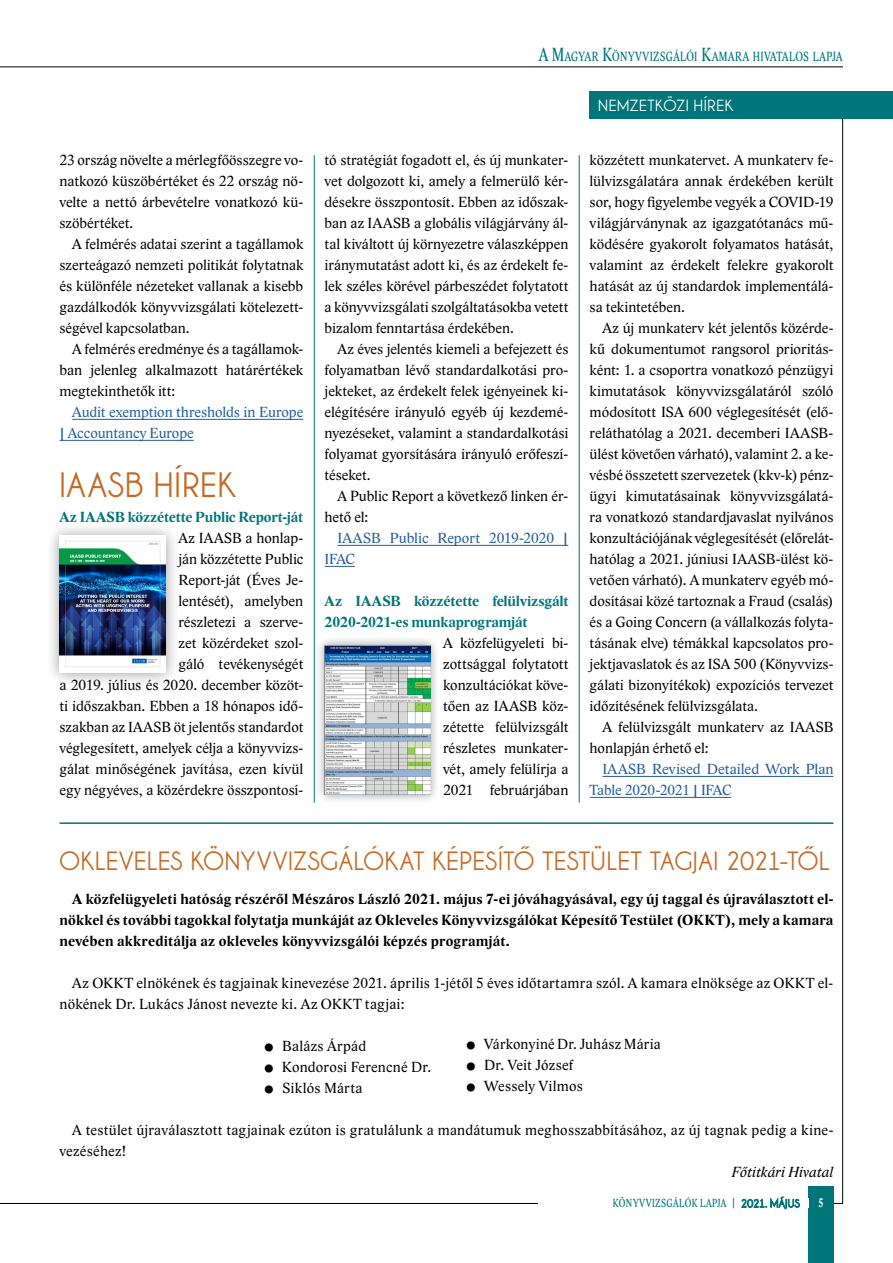
<style>
.page{position:relative;width:893px;height:1263px;background:#fff}
.page>*{position:absolute;margin:0;border:0;box-sizing:border-box;transform-origin:0 0}
.t1{font:700 36px "Champagne&Limousines";letter-spacing:.03em;color:#c46a24}
.t2{font:700 27px "Champagne&Limousines";letter-spacing:.01em;color:#c46a24}
.t3{font:700 16.5px "Champagne&Limousines";letter-spacing:.02em;color:#fff;scale:1.05 1}
.t4{font:15px/21px "Lido STF";letter-spacing:.005em;color:#000;text-align:justify}
.t5{font:700 15px/21px "Lido STF";letter-spacing:.015em;color:#000;text-align:justify}
.t6{font:15px/21px "Lido STF";color:#215e9e}
.t7{font:700 15px/21px "Lido STF";letter-spacing:-.005em;color:#00757a}
.t8{font:italic 15px "Lido STF";letter-spacing:.005em;color:#000}
.t9{font:13.65px "Lido STF Condensed";letter-spacing:.025em;color:#00757a;scale:.9 1}
.t10{font:700 12.75px "Lido STF Condensed";color:#fff;scale:.9 1}
.t11{font:12px "Lido STF Condensed";letter-spacing:.035em;color:#00757a;scale:.9 1}
.s1{font-size:19.5px}
.s2{font-weight:700;font-size:28.5px}
.s3{font-family:"Champagne&Limousines";font-weight:700;font-size:11.55px}
</style>
<div class="page">
<hr style="left:0;top:1203px;width:843px;height:1px;background:#000">
<hr style="left:0;top:66px;width:843px;height:1px;background:#000">
<hr style="left:842px;top:119px;width:1px;height:1084px;background:#000">
<div style="left:808px;top:1187px;width:25px;height:76px;background:#00757a"></div>
<div style="left:538px;top:1198px;width:270px;height:9px;background:#fff"></div>
<svg style="left:741px;top:1197px;width:59px;height:12px"></svg>
<div style="left:590px;top:91px;width:303px;height:28px;background:#00757a"></div>
<hr style="left:60px;top:822px;width:773px;height:2px;background:#00757a">
<hr style="left:72px;top:419px;width:231px;height:1px;background:#215e9e">
<hr style="left:60px;top:440px;width:134px;height:1px;background:#215e9e">
<hr style="left:337px;top:545px;width:231px;height:1px;background:#215e9e">
<hr style="left:325px;top:566px;width:30px;height:1px;background:#215e9e">
<hr style="left:602px;top:776px;width:231px;height:1px;background:#215e9e">
<hr style="left:590px;top:797px;width:141px;height:1px;background:#215e9e">
<div style="left:46px;top:522px;width:134px;height:165px;background:#000;opacity:.4"></div>
<img style="left:60px;top:536px;width:106px;height:137px">
<div style="left:315px;top:636px;width:125px;height:169px;background:#000;opacity:.4"></div>
<img style="left:325px;top:645px;width:105px;height:150px">
<hr style="left:314px;top:155px;width:1px;height:648px;background:#00757a">
<hr style="left:579px;top:155px;width:1px;height:648px;background:#00757a">
<p class="t9" style="left:539px;top:48px;width:339px"><span class="s1">A M</span>AGYAR <span class="s1">K</span>ÖNYVVIZSGÁLÓI <span class="s1">K</span>AMARA HIVATALOS LAPJA</p>
<p class="t4" style="left:60px;top:150px;width:245px">23 ország növelte a mérlegfőösszegre vo&shy;natkozó küszöbértéket és 22 ország nö&shy;velte a nettó árbevételre vonatkozó kü&shy;szöbértéket.</p>
<p class="t4" style="left:60px;top:234px;width:245px;text-indent:13px">A felmérés adatai szerint a tagállamok szerteágazó nemzeti politikát folytatnak és különféle nézeteket vallanak a kisebb gazdálkodók könyvvizsgálati kötelezett&shy;ségével kapcsolatban.</p>
<p class="t4" style="left:60px;top:339px;width:245px;text-indent:13px">A felmérés eredménye és a tagállamok&shy;ban jelenleg alkalmazott határértékek megtekinthetők itt:</p>
<p class="t6" style="left:60px;top:402px;width:245px;text-indent:13px">Audit exemption thresholds in Europe | Accountancy Europe</p>
<h1 class="t1" style="left:60px;top:464px;width:178px">IAASB HÍREK</h1>
<p class="t7" style="left:60px;top:507px;width:245px">Az IAASB közzétette Public Report-ját</p>
<p class="t4" style="left:60px;top:528px;width:245px;text-align:right">Az IAASB a honlap-<br>ján közzétette Public<br>Report-ját (Éves Je-<br>lentését), amelyben<br>részletezi a szerve-<br>zet közérdeket szol-<br>gáló tevékenységét<br>a 2019. július és 2020. december közöt&shy;ti időszakban. Ebben a 18 hónapos idő&shy;szakban az IAASB öt jelentős standardot véglegesített, amelyek célja a könyvvizs&shy;gálat minőségének javítása, ezen kívül egy négyéves, a közérdekre összpontosí-</p>
<p class="t4" style="left:325px;top:150px;width:245px">tó stratégiát fogadott el, és új munkater&shy;vet dolgozott ki, amely a felmerülő kér&shy;désekre összpontosít. Ebben az időszak&shy;ban az IAASB a globális világjárvány ál&shy;tal kiváltott új környezetre válaszképpen iránymutatást adott ki, és az érdekelt fe&shy;lek széles körével párbeszédet folytatott a könyvvizsgálati szolgáltatásokba vetett bizalom fenntartása érdekében.</p>
<p class="t4" style="left:325px;top:339px;width:245px;text-indent:13px">Az éves jelentés kiemeli a befejezett és folyamatban lévő standardalkotási pro&shy;jekteket, az érdekelt felek igényeinek ki&shy;elégítésére irányuló egyéb új kezdemé&shy;nyezéseket, valamint a standardalkotási folyamat gyorsítására irányuló erőfeszí&shy;téseket.</p>
<p class="t4" style="left:325px;top:486px;width:245px;text-indent:13px">A Public Report a következő linken ér&shy;hető el:</p>
<p class="t6" style="left:325px;top:528px;width:245px;text-indent:13px">IAASB Public Report 2019-2020 |<br>IFAC</p>
<p class="t7" style="left:325px;top:591px;width:245px">Az IAASB közzétette felülvizsgált<br>2020-2021-es munkaprogramját</p>
<p class="t4" style="left:443px;top:633px;width:127px">A közfelügyeleti bi&shy;zottsággal folytatott konzultációkat köve&shy;tően az IAASB köz&shy;zétette felülvizsgált részletes munkater&shy;vét, amely felülírja a 2021 februárjában</p>
<p class="t3" style="left:598px;top:96px;width:130px">NEMZETKÖZI HÍREK</p>
<p class="t4" style="left:590px;top:150px;width:245px">közzétett munkatervet. A munkaterv fe&shy;lülvizsgálatára annak érdekében került sor, hogy figyelembe vegyék a COVID-19 világjárványnak az igazgatótanács mű&shy;ködésére gyakorolt folyamatos hatását, valamint az érdekelt felekre gyakorolt hatását az új standardok implementálá&shy;sa tekintetében.</p>
<p class="t4" style="left:590px;top:318px;width:245px;text-indent:13px">Az új munkaterv két jelentős közérde&shy;kű dokumentumot rangsorol prioritás&shy;ként: 1. a csoportra vonatkozó pénzügyi kimutatások könyvvizsgálatáról szóló módosított ISA 600 véglegesítését (elő&shy;reláthatólag a 2021. decemberi IAASB&shy;ülést követően várható), valamint 2. a ke&shy;vésbé összetett szervezetek (kkv-k) pénz&shy;ügyi kimutatásainak könyvvizsgálatá&shy;ra vonatkozó standardjavaslat nyilvános konzultációjának véglegesítését (előrelát&shy;hatólag a 2021. júniusi IAASB-ülést kö&shy;vetően várható). A munkaterv egyéb mó&shy;dosításai közé tartoznak a Fraud (csalás) és a Going Concern (a vállalkozás folyta&shy;tásának elve) témákkal kapcsolatos pro&shy;jektjavaslatok és az ISA 500 (Könyvvizs&shy;gálati bizonyítékok) expozíciós tervezet időzítésének felülvizsgálata.</p>
<p class="t4" style="left:590px;top:717px;width:245px;text-indent:13px">A felülvizsgált munkaterv az IAASB honlapján érhető el:</p>
<p class="t6" style="left:590px;top:759px;width:245px;text-indent:13px">IAASB Revised Detailed Work Plan<br>Table 2020-2021 | IFAC</p>
<h2 class="t2" style="left:60px;top:846px;width:772px">OKLEVELES KÖNYVVIZSGÁLÓKAT KÉPESÍTŐ TESTÜLET TAGJAI 2021-TŐL</h2>
<p class="t5" style="left:60px;top:889px;width:775px;text-indent:13px">A közfelügyeleti hatóság részéről Mészáros László 2021. május 7-ei jóváhagyásával, egy új taggal és újraválasztott el&shy;nökkel és további tagokkal folytatja munkáját az Okleveles Könyvvizsgálókat Képesítő Testület (OKKT), mely a kamara nevében akkreditálja az okleveles könyvvizsgálói képzés programját.</p>
<p class="t4" style="left:60px;top:972px;width:775px;text-indent:13px">Az OKKT elnökének és tagjainak kinevezése 2021. április 1-jétől 5 éves időtartamra szól. A kamara elnöksége az OKKT el&shy;nökének Dr. Lukács Jánost nevezte ki. Az OKKT tagjai:</p>
<p class="t4" style="left:264px;top:1035px;width:104px"><span class="s2">•</span> Balázs Árpád</p>
<p class="t4" style="left:264px;top:1056px;width:169px"><span class="s2">•</span> Kondorosi Ferencné Dr.</p>
<p class="t4" style="left:264px;top:1077px;width:100px"><span class="s2">•</span> Siklós Márta</p>
<p class="t4" style="left:60px;top:1119px;width:775px;text-indent:13px">A testület újraválasztott tagjainak ezúton is gratulálunk a mandátumuk meghosszabbításához, az új tagnak pedig a kine&shy;vezéséhez!</p>
<p class="t8" style="left:732px;top:1163px;width:103px">Főtitkári Hivatal</p>
<p class="t4" style="left:466px;top:1034px;width:197px"><span class="s2">•</span> Várkonyiné Dr. Juhász Mária</p>
<p class="t4" style="left:466px;top:1055px;width:109px"><span class="s2">•</span> Dr. Veit József</p>
<p class="t4" style="left:466px;top:1076px;width:119px"><span class="s2">•</span> Wessely Vilmos</p>
<p class="t11" style="left:613px;top:1196px;width:209px">KÖNYVVIZSGÁLÓK LAPJA | <span class="s3">2021. MÁJUS</span></p>
<p class="t10" style="left:818px;top:1195px;width:7px">5</p>
</div>
